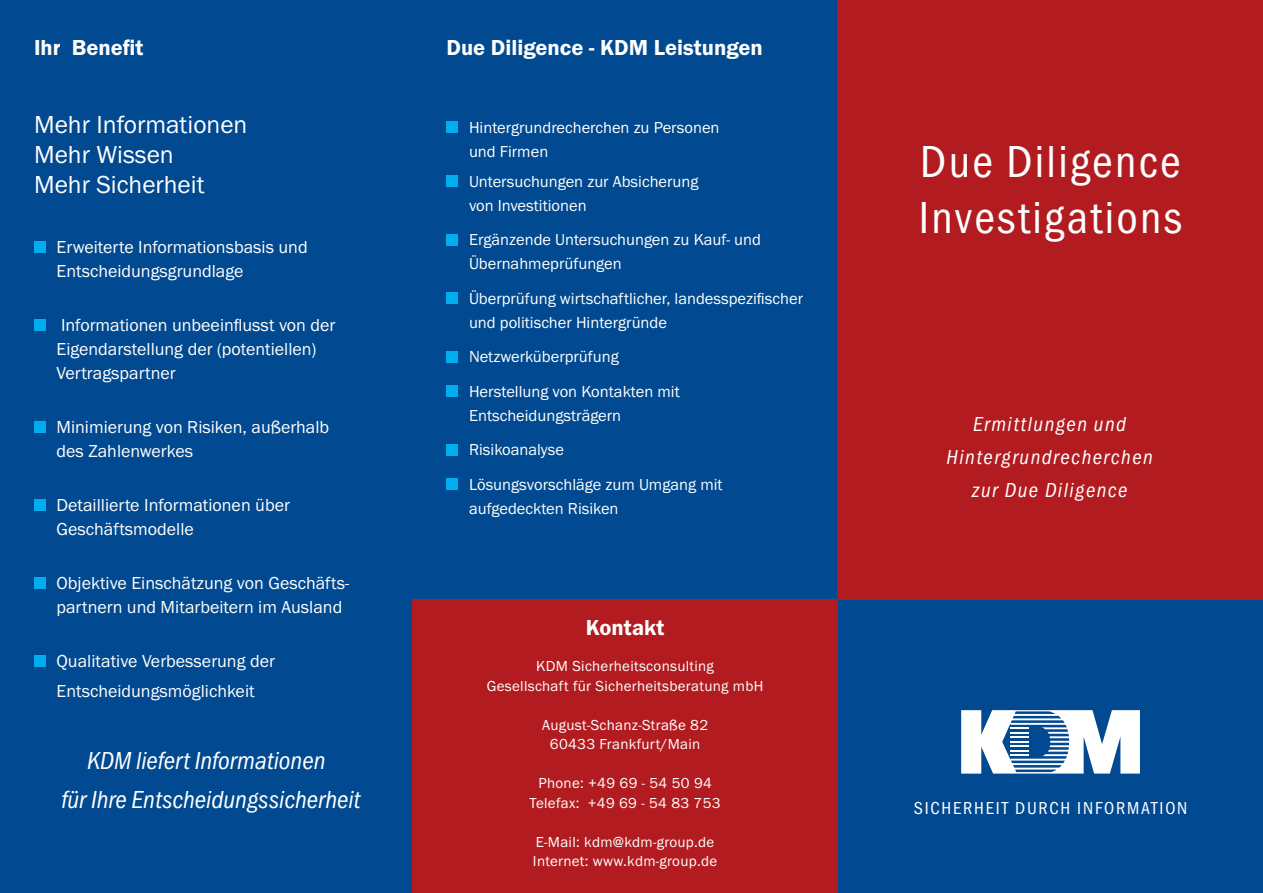
<style>
.page{position:relative;width:1263px;height:893px;background:#014990}
.page>*{position:absolute;margin:0;border:0;box-sizing:border-box;transform-origin:0 0}
.t1{font:condensed 46.5px "Franklin Gothic Itc T";letter-spacing:.05em;color:#fff}
.t2{font:italic condensed 25.5px "Franklin Gothic Itc T";color:#fff}
.t3{font:25.5px "Franklin Gothic Itc T";color:#fff}
.t4{font:600 22.5px "Franklin Gothic Itc T";color:#fff}
.t5{font:italic condensed 21px "Franklin Gothic Itc T";letter-spacing:.07em;color:#fff}
.t6{font:18px "Franklin Gothic Itc T";color:#fff}
.t7{font:condensed 18px "Franklin Gothic Itc T";letter-spacing:.1em;color:#fff}
.t8{font:16.5px/24px "Franklin Gothic Itc T";color:#fff}
.t9{font:15px "Franklin Gothic Itc T";letter-spacing:.02em;color:#fff}
</style>
<div class="page">
<div style="left:838px;top:0;width:425px;height:600px;background:#b21c20"></div>
<div style="left:412px;top:600px;width:426px;height:293px;background:#b21c20"></div>
<svg style="left:961px;top:710px;width:179px;height:64px"></svg>
<div style="left:34px;top:241px;width:12px;height:12px;background:#00aeef"></div>
<div style="left:34px;top:319px;width:12px;height:12px;background:#00aeef"></div>
<div style="left:34px;top:421px;width:12px;height:12px;background:#00aeef"></div>
<div style="left:34px;top:499px;width:12px;height:12px;background:#00aeef"></div>
<div style="left:34px;top:655px;width:12px;height:12px;background:#00aeef"></div>
<div style="left:34px;top:577px;width:12px;height:12px;background:#00aeef"></div>
<div style="left:446px;top:121px;width:12px;height:12px;background:#00aeef"></div>
<div style="left:446px;top:175px;width:12px;height:12px;background:#00aeef"></div>
<div style="left:446px;top:234px;width:12px;height:11px;background:#00aeef"></div>
<div style="left:446px;top:292px;width:12px;height:12px;background:#00aeef"></div>
<div style="left:446px;top:351px;width:12px;height:11px;background:#00aeef"></div>
<div style="left:446px;top:385px;width:12px;height:12px;background:#00aeef"></div>
<div style="left:446px;top:444px;width:12px;height:11px;background:#00aeef"></div>
<div style="left:446px;top:478px;width:12px;height:12px;background:#00aeef"></div>
<p class="t4" style="left:34px;top:34px;width:111px">Ihr Benefit</p>
<p class="t3" style="left:34px;top:110px;width:215px">Mehr Informationen</p>
<p class="t3" style="left:34px;top:140px;width:141px">Mehr Wissen</p>
<p class="t3" style="left:34px;top:170px;width:172px">Mehr Sicherheit</p>
<p class="t6" style="left:57px;top:236px;width:253px">Erweiterte Informationsbasis und</p>
<p class="t6" style="left:57px;top:260px;width:188px">Entscheidungsgrundlage</p>
<p class="t6" style="left:61px;top:314px;width:276px">Informationen unbeeinflusst von der</p>
<p class="t6" style="left:57px;top:338px;width:261px">Eigendarstellung der (potentiellen)</p>
<p class="t6" style="left:57px;top:362px;width:121px">Vertragspartner</p>
<p class="t6" style="left:57px;top:416px;width:274px">Minimierung von Risiken, außerhalb</p>
<p class="t6" style="left:57px;top:440px;width:138px">des Zahlenwerkes</p>
<p class="t6" style="left:57px;top:494px;width:235px">Detaillierte Informationen über</p>
<p class="t6" style="left:57px;top:518px;width:139px">Geschäftsmodelle</p>
<p class="t6" style="left:57px;top:572px;width:294px">Objektive Einschätzung von Geschäfts-</p>
<p class="t6" style="left:57px;top:596px;width:287px">partnern und Mitarbeitern im Ausland</p>
<p class="t6" style="left:57px;top:650px;width:220px">Qualitative Verbesserung der</p>
<p class="t6" style="left:57px;top:680px;width:200px">Entscheidungsmöglichkeit</p>
<p class="t2" style="left:87px;top:746px;width:240px">KDM liefert Informationen</p>
<p class="t2" style="left:61px;top:785px;width:301px">für Ihre Entscheidungssicherheit</p>
<p class="t4" style="left:446px;top:34px;width:318px">Due Diligence - KDM Leistungen</p>
<p class="t8" style="left:469px;top:115px;width:252px">Hintergrundrecherchen zu Personen</p>
<p class="t8" style="left:469px;top:139px;width:81px">und Firmen</p>
<p class="t8" style="left:469px;top:169px;width:231px">Untersuchungen zur Absicherung</p>
<p class="t8" style="left:469px;top:193px;width:119px">von Investitionen</p>
<p class="t8" style="left:469px;top:228px;width:293px">Ergänzende Untersuchungen zu Kauf- und</p>
<p class="t8" style="left:469px;top:252px;width:154px">Übernahmeprüfungen</p>
<p class="t8" style="left:469px;top:286px;width:336px">Überprüfung wirtschaftlicher, landesspezifischer und politischer Hintergründe</p>
<p class="t8" style="left:469px;top:345px;width:151px">Netzwerküberprüfung</p>
<p class="t8" style="left:469px;top:379px;width:212px">Herstellung von Kontakten mit</p>
<p class="t8" style="left:469px;top:403px;width:154px">Entscheidungsträgern</p>
<p class="t8" style="left:469px;top:438px;width:97px">Risikoanalyse</p>
<p class="t8" style="left:469px;top:472px;width:255px">Lösungsvorschläge zum Umgang mit</p>
<p class="t8" style="left:469px;top:496px;width:151px">aufgedeckten Risiken</p>
<p class="t4" style="left:586px;top:615px;width:80px">Kontakt</p>
<p class="t9" style="left:536px;top:657px;width:179px">KDM Sicherheitsconsulting</p>
<p class="t9" style="left:487px;top:677px;width:278px">Gesellschaft für Sicherheitsberatung mbH</p>
<p class="t9" style="left:542px;top:716px;width:168px">August-Schanz-Straße 82</p>
<p class="t9" style="left:550px;top:735px;width:152px">60433 Frankfurt/Main</p>
<p class="t9" style="left:538px;top:774px;width:175px">Phone: +49 69 - 54 50 94</p>
<p class="t9" style="left:529px;top:794px;width:193px">Telefax: +49 69 - 54 83 753</p>
<p class="t9" style="left:536px;top:833px;width:180px">E-Mail: kdm@kdm-group.de</p>
<p class="t9" style="left:533px;top:852px;width:186px">Internet: www.kdm-group.de</p>
<p class="t1" style="left:920px;top:136px;width:262px">Due Diligence</p>
<p class="t1" style="left:919px;top:192px;width:265px">Investigations</p>
<p class="t5" style="left:973px;top:413px;width:155px">Ermittlungen und</p>
<p class="t5" style="left:946px;top:446px;width:208px">Hintergrundrecherchen</p>
<p class="t5" style="left:972px;top:479px;width:157px">zur Due Diligence</p>
<p class="t7" style="left:914px;top:798px;width:275px">SICHERHEIT DURCH INFORMATION</p>
</div>
